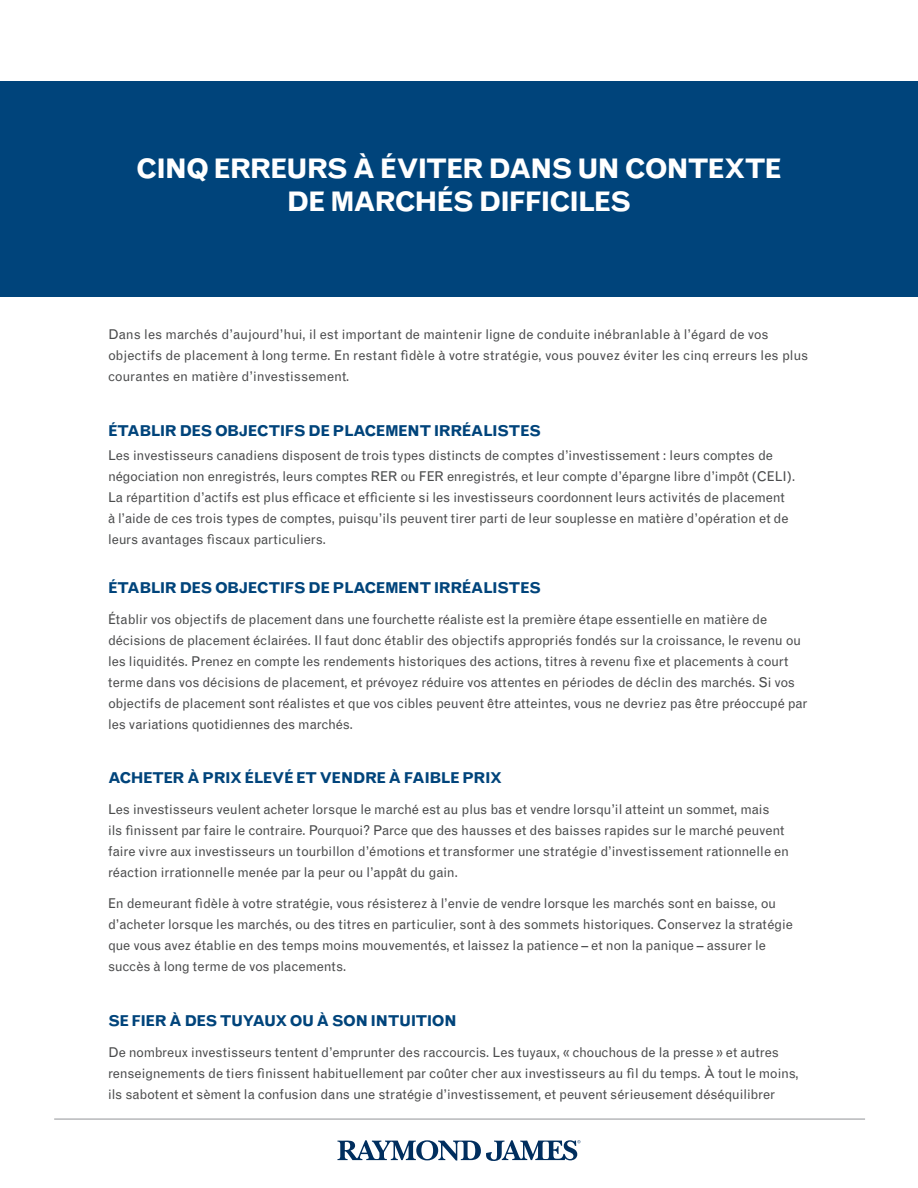
<style>
.page{position:relative;width:918px;height:1188px;background:#fff}
.page>*{position:absolute;margin:0;border:0;box-sizing:border-box;transform-origin:0 0}
.t1{font:700 27px "Grotesque MTRJ Corrected";letter-spacing:-.055em;color:#fff}
.Body_Copy{font:700 15px "Grotesque MTRJ Corrected";letter-spacing:-.04em;color:#00447b}
.Body_Copy-2{font:13.5px/21px "Grotesque MTRJ Corrected";letter-spacing:-.01em;color:#4b4c4d}
</style>
<div class="page">
<hr style="left:54px;top:1119px;width:811px;height:1px;background:#939598">
<svg style="left:338px;top:1140px;width:242px;height:21px"></svg>
<div style="left:0;top:81px;width:918px;height:216px;background:#00447b"></div>
<p class="t1" style="left:136px;top:153px;width:648px">CINQ ERREURS À ÉVITER DANS UN CONTEXTE</p>
<p class="t1" style="left:287px;top:186px;width:346px">DE MARCHÉS DIFFICILES</p>
<p class="Body_Copy-2" style="left:108px;top:324px;width:702px">Dans les marchés d’aujourd’hui, il est important de maintenir ligne de conduite inébranlable à l’égard de vos objectifs de placement à long terme. En restant fidèle à votre stratégie, vous pouvez éviter les cinq erreurs les plus courantes en matière d’investissement.</p>
<p class="Body_Copy" style="left:108px;top:422px;width:435px">ÉTABLIR DES OBJECTIFS DE PLACEMENT IRRÉALISTES</p>
<p class="Body_Copy-2" style="left:108px;top:445px;width:689px">Les investisseurs canadiens disposent de trois types distincts de comptes d’investissement : leurs comptes de négociation non enregistrés, leurs comptes RER ou FER enregistrés, et leur compte d’épargne libre d’impôt (CELI).<br>La répartition d’actifs est plus efficace et efficiente si les investisseurs coordonnent leurs activités de placement à l’aide de ces trois types de comptes, puisqu’ils peuvent tirer parti de leur souplesse en matière d’opération et de leurs avantages fiscaux particuliers.</p>
<p class="Body_Copy" style="left:108px;top:579px;width:435px">ÉTABLIR DES OBJECTIFS DE PLACEMENT IRRÉALISTES</p>
<p class="Body_Copy-2" style="left:108px;top:608px;width:701px">Établir vos objectifs de placement dans une fourchette réaliste est la première étape essentielle en matière de décisions de placement éclairées. Il faut donc établir des objectifs appropriés fondés sur la croissance, le revenu ou les liquidités. Prenez en compte les rendements historiques des actions, titres à revenu fixe et placements à court terme dans vos décisions de placement, et prévoyez réduire vos attentes en périodes de déclin des marchés. Si vos objectifs de placement sont réalistes et que vos cibles peuvent être atteintes, vous ne devriez pas être préoccupé par les variations quotidiennes des marchés.</p>
<p class="Body_Copy" style="left:108px;top:769px;width:396px">ACHETER À PRIX ÉLEVÉ ET VENDRE À FAIBLE PRIX</p>
<p class="Body_Copy-2" style="left:108px;top:799px;width:683px">Les investisseurs veulent acheter lorsque le marché est au plus bas et vendre lorsqu’il atteint un sommet, mais<br>ils finissent par faire le contraire. Pourquoi? Parce que des hausses et des baisses rapides sur le marché peuvent faire vivre aux investisseurs un tourbillon d’émotions et transformer une stratégie d’investissement rationnelle en réaction irrationnelle menée par la peur ou l’appât du gain.</p>
<p class="Body_Copy-2" style="left:108px;top:893px;width:687px">En demeurant fidèle à votre stratégie, vous résisterez à l’envie de vendre lorsque les marchés sont en baisse, ou d’acheter lorsque les marchés, ou des titres en particulier, sont à des sommets historiques. Conservez la stratégie que vous avez établie en des temps moins mouvementés, et laissez la patience – et non la panique – assurer le succès à long terme de vos placements.</p>
<p class="Body_Copy" style="left:108px;top:1012px;width:350px">SE FIER À DES TUYAUX OU À SON INTUITION</p>
<p class="Body_Copy-2" style="left:108px;top:1042px;width:692px">De nombreux investisseurs tentent d’emprunter des raccourcis. Les tuyaux, « chouchous de la presse » et autres renseignements de tiers finissent habituellement par coûter cher aux investisseurs au fil du temps. À tout le moins, ils sabotent et sèment la confusion dans une stratégie d’investissement, et peuvent sérieusement déséquilibrer</p>
</div>
